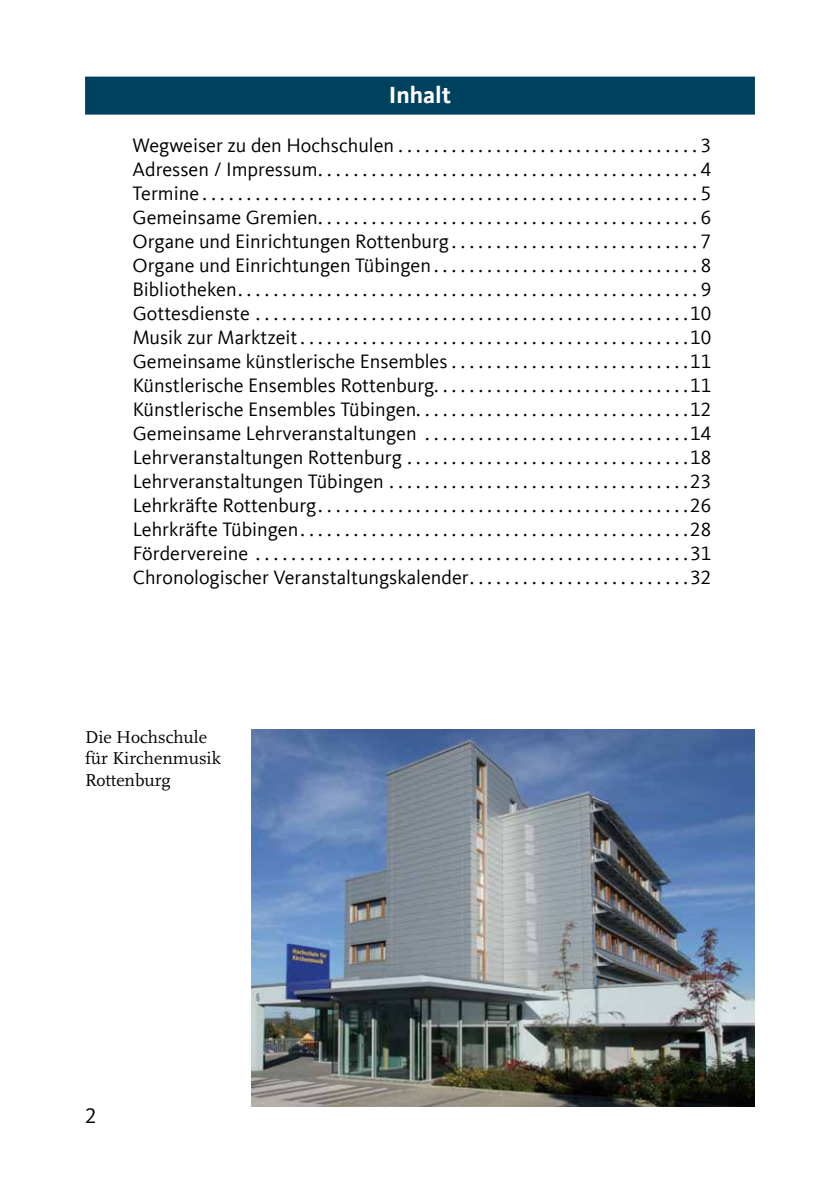
<style>
.page{position:relative;width:840px;height:1191px;background:#fff}
.page>*{position:absolute;margin:0;border:0;box-sizing:border-box;transform-origin:0 0}
.t1{font:700 24px "Kievit Offc";color:#fff}
.t2{font:22px "Kievit Offc";color:#000}
.t3{font:20px/24px "Kievit Offc";color:#000;text-align:justify}
.t4{font:18px/21.6px "Scala";color:#000}
</style>
<div class="page">
<div style="left:85px;top:77px;width:669px;height:38px;background:#00415f"></div>
<img style="left:251px;top:729px;width:503px;height:377px">
<p class="t1" style="left:388px;top:81px;width:64px">Inhalt</p>
<p class="t3" style="left:132px;top:133px;width:580px">Wegweiser zu den Hochschulen ................................. 3<br>Adressen / Impressum .......................................... 4<br>Termine ....................................................... 5<br>Gemeinsame Gremien .......................................... 6<br>Organe und Einrichtungen Rottenburg . . . . . . . . . . . . . . . . . . . . . . . . . . . 7<br>Organe und Einrichtungen Tübingen ............................. 8<br>Bibliotheken ................................................... 9<br>Gottesdienste ................................................ 10<br>Musik zur Marktzeit ........................................... 10<br>Gemeinsame künstlerische Ensembles . . . . . . . . . . . . . . . . . . . . . . . . . . 11<br>Künstlerische Ensembles Rottenburg. . . . . . . . . . . . . . . . . . . . . . . . . . . . . 11<br>Künstlerische Ensembles Tübingen...............................12<br>Gemeinsame Lehrveranstaltungen ............................. 14<br>Lehrveranstaltungen Rottenburg ............................... 18<br>Lehrveranstaltungen Tübingen ................................. 23<br>Lehrkräfte Rottenburg ......................................... 26<br>Lehrkräfte Tübingen ........................................... 28<br>Fördervereine ................................................ 31<br>Chronologischer Veranstaltungskalender . . . . . . . . . . . . . . . . . . . . . . . . 32</p>
<p class="t4" style="left:85px;top:726px;width:137px">Die Hochschule für Kirchenmusik<br>Rottenburg</p>
<p class="t2" style="left:85px;top:1103px;width:13px">2</p>
</div>
